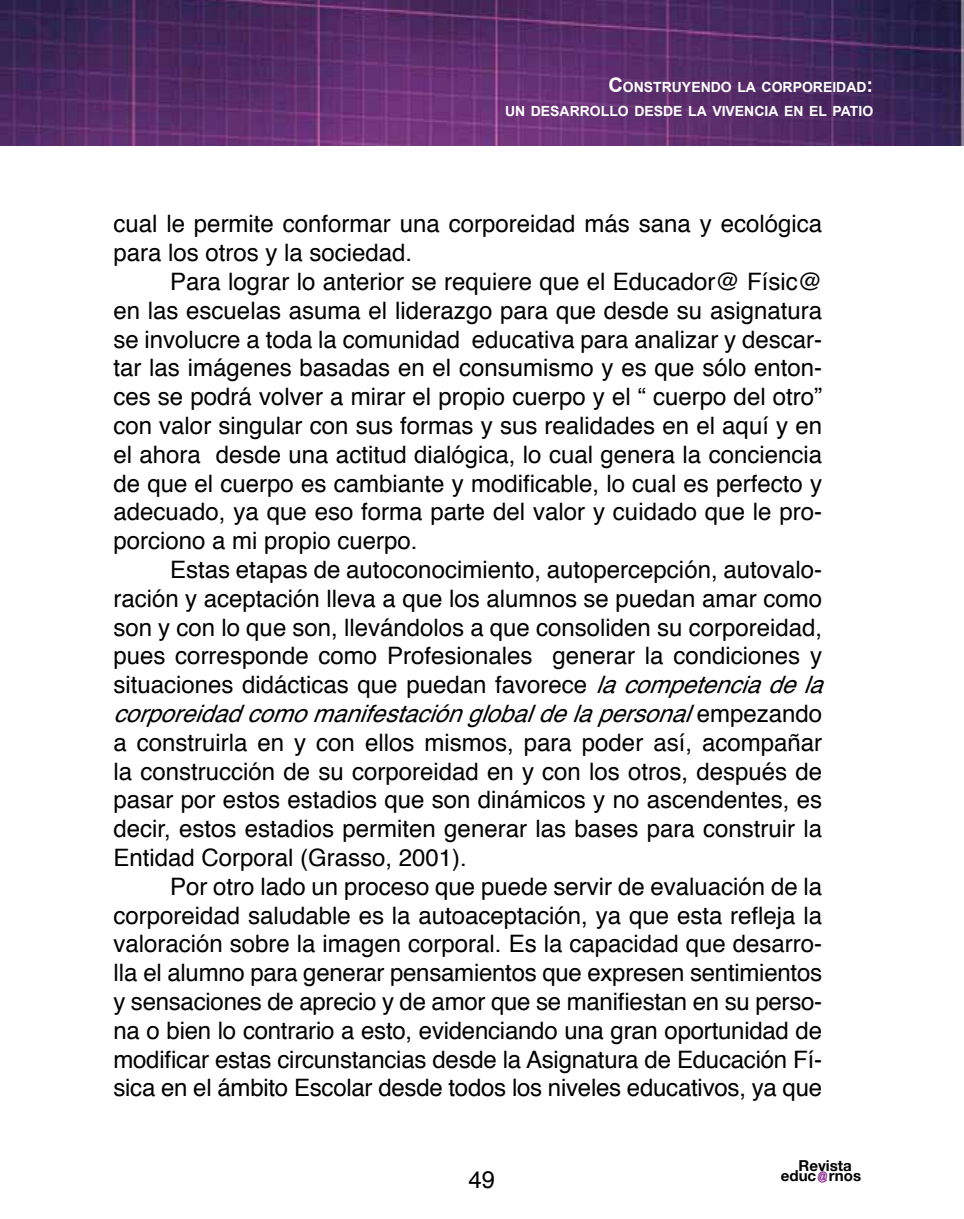
<style>
.page{position:relative;width:964px;height:1219px;background:#fff}
.page>*{position:absolute;margin:0;border:0;box-sizing:border-box;transform-origin:0 0}
.t1{font:24px/28.8px "Helvetica";color:#000}
.t2{font:700 15px "Helvetica Neue";color:#000}
.t3{font:700 14px/24px "Arial";color:#fff;text-align:right}
.s1{font-size:20px}
.s2{font-style:italic}
</style>
<div class="page">
<img style="left:0;top:0;width:964px;height:146px">
<svg style="left:817px;top:1171px;width:10px;height:12px"></svg>
<p class="t3" style="left:505px;top:76px;width:370px"><span class="s1">C</span>ONSTRUYENDO LA CORPOREIDAD<span class="s1">:<br></span>UN DESARROLLO DESDE LA VIVENCIA EN EL PATIO</p>
<p class="t1" style="left:113px;top:210px;width:710px">cual le permite conformar una corporeidad más sana y ecológica para los otros y la sociedad.</p>
<p class="t1" style="left:113px;top:268px;width:710px;text-align:justify;text-indent:57px">Para lograr lo anterior se requiere que el Educador@ Físic@ en las escuelas asuma el liderazgo para que desde su asignatura se involucre a toda la comunidad educativa para analizar y descar&shy;tar las imágenes basadas en el consumismo y es que sólo enton&shy;ces se podrá volver a mirar el propio cuerpo y el “ cuerpo del otro” con valor singular con sus formas y sus realidades en el aquí y en el ahora desde una actitud dialógica, lo cual genera la conciencia de que el cuerpo es cambiante y modificable, lo cual es perfecto y adecuado, ya que eso forma parte del valor y cuidado que le pro&shy;porciono a mi propio cuerpo.</p>
<p class="t1" style="left:113px;top:556px;width:724px;text-indent:57px">Estas etapas de autoconocimiento, autopercepción, autovalo&shy;ración y aceptación lleva a que los alumnos se puedan amar como son y con lo que son, llevándolos a que consoliden su corporeidad, pues corresponde como Profesionales generar la condiciones y situaciones didácticas que puedan favorece <span class="s2">lacompetenciadela corporeidadcomomanifestaciónglobaldelapersonal</span>e m p e z a n d o a construirla en y con ellos mismos, para poder así, acompañar la construcción de su corporeidad en y con los otros, después de pasar por estos estadios que son dinámicos y no ascendentes, es decir, estos estadios permiten generar las bases para construir la Entidad Corporal (Grasso, 2001).</p>
<p class="t1" style="left:113px;top:873px;width:710px;text-align:justify;text-indent:57px">Por otro lado un proceso que puede servir de evaluación de la corporeidad saludable es la autoaceptación, ya que esta refleja la valoración sobre la imagen corporal. Es la capacidad que desarro&shy;lla el alumno para generar pensamientos que expresen sentimientos y sensaciones de aprecio y de amor que se manifiestan en su perso&shy;na o bien lo contrario a esto, evidenciando una gran oportunidad de modificar estas circunstancias desde la Asignatura de Educación Fí&shy;sica en el ámbito Escolar desde todos los niveles educativos, ya que</p>
<p class="t1" style="left:469px;top:1166px;width:28px">49</p>
<p class="t2" style="left:798px;top:1157px;width:55px">Revista</p>
<p class="t2" style="left:781px;top:1167px;width:82px">educ rnos</p>
</div>
